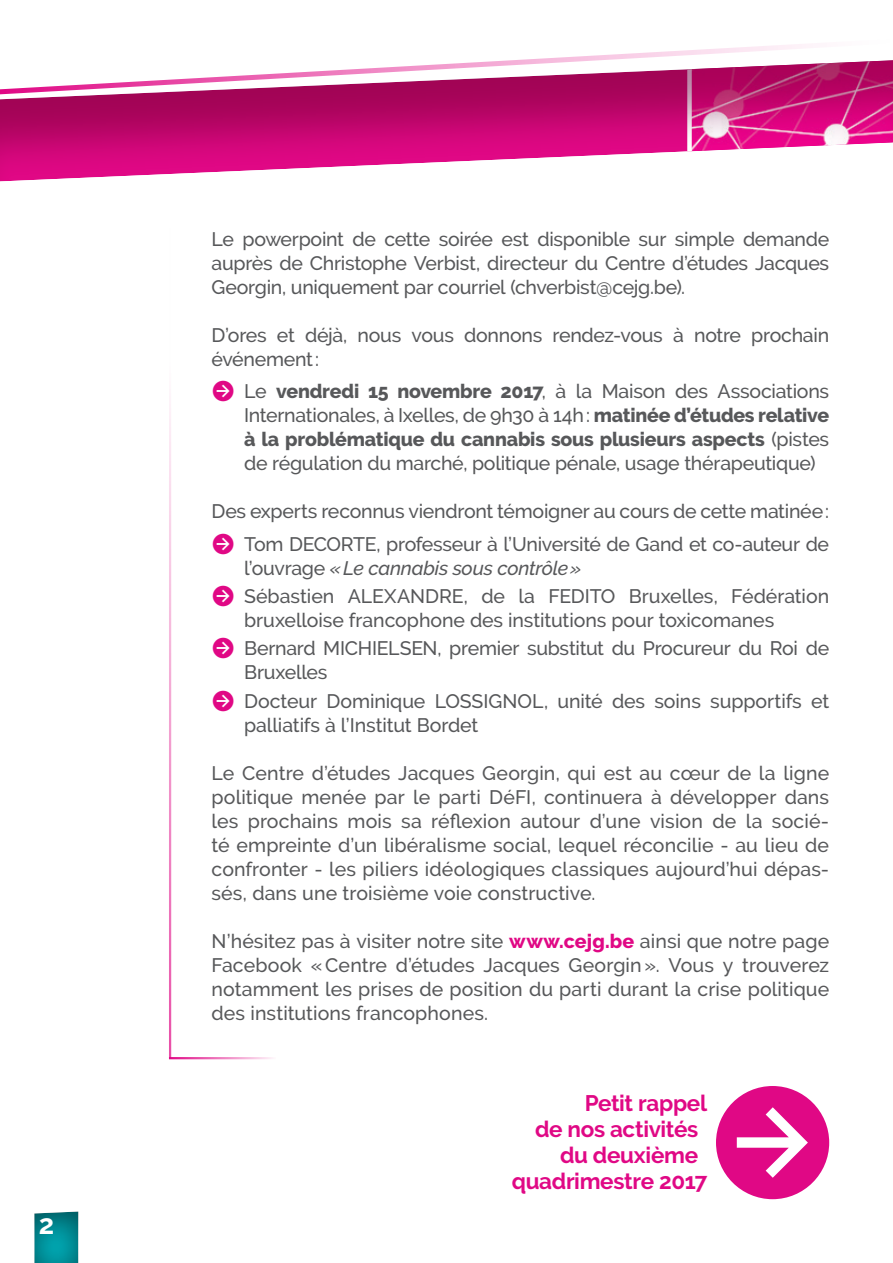
<style>
.page{position:relative;width:893px;height:1263px;background:#fff}
.page>*{position:absolute;margin:0;border:0;box-sizing:border-box;transform-origin:0 0}
.t1{font:700 27.3px "Raleway";color:#fff}
.t2{font:700 22.35px "Raleway";letter-spacing:-.015em;color:#e00885}
.t3{font:500 19.5px/24px "Raleway";letter-spacing:-.01em;color:#57585a}
.s1{font-family:"Klavika";font-weight:400;font-size:30px;color:#e00885}
.s2{font-weight:800}
.s3{font-style:italic}
.s4{font-weight:800;color:#e00885}
</style>
<div class="page">
<div style="left:32px;top:1211px;width:46px;height:52px;background:#231f20;opacity:.6"></div>
<hr style="left:169px;top:227px;width:2px;height:831px;background:#e00885">
<hr style="left:169px;top:1057px;width:107px;height:2px;background:#e00885">
<svg style="left:0;top:95px;width:893px;height:87px"></svg>
<svg style="left:0;top:44px;width:893px;height:51px"></svg>
<svg style="left:716px;top:1086px;width:113px;height:113px"></svg>
<p class="t1" style="left:39px;top:1209px;width:17px">2</p>
<p class="t3" style="left:212px;top:227px;width:619px;text-align:justify">Le powerpoint de cette soirée est disponible sur simple demande auprès de Christophe Verbist, directeur du Centre d’études Jacques Georgin, uniquement par courriel (chverbist@cejg.be).</p>
<p class="t3" style="left:212px;top:323px;width:619px">D’ores et déjà, nous vous donnons rendez-vous à notre prochain événement:</p>
<p class="t3" style="left:244px;top:379px;width:587px;text-align:justify;text-indent:-33px"><span class="s1">•</span> Le <span class="s2">vendredi 15 novembre 2017</span>, à la Maison des Associations Internationales, à Ixelles, de 9h30 à 14h: <span class="s2">matinée d’études relative à la problématique du cannabis sous plusieurs aspects</span> (pistes de régulation du marché, politique pénale, usage thérapeutique)</p>
<p class="t3" style="left:212px;top:499px;width:619px">Des experts reconnus viendront témoigner au cours de cette matinée:</p>
<p class="t3" style="left:244px;top:532px;width:586px;text-indent:-33px"><span class="s1">•</span> Tom DECORTE, professeur à l’Université de Gand et co-auteur de l’ouvrage <span class="s3">«Le cannabis sous contrôle»</span></p>
<p class="t3" style="left:244px;top:584px;width:586px;text-indent:-33px"><span class="s1">•</span> Sébastien ALEXANDRE, de la FEDITO Bruxelles, Fédération bruxelloise francophone des institutions pour toxicomanes</p>
<p class="t3" style="left:244px;top:636px;width:586px;text-indent:-33px"><span class="s1">•</span> Bernard MICHIELSEN, premier substitut du Procureur du Roi de<br>Bruxelles</p>
<p class="t3" style="left:244px;top:689px;width:587px;text-indent:-33px"><span class="s1">•</span> Docteur Dominique LOSSIGNOL, unité des soins supportifs et palliatifs à l’Institut Bordet</p>
<p class="t3" style="left:212px;top:761px;width:619px;text-align:justify">Le Centre d’études Jacques Georgin, qui est au cœur de la ligne politique menée par le parti DéFI, continuera à développer dans les prochains mois sa réflexion autour d’une vision de la socié&shy;té empreinte d’un libéralisme social, lequel réconcilie - au lieu de confronter - les piliers idéologiques classiques aujourd’hui dépas&shy;sés, dans une troisième voie constructive.</p>
<p class="t3" style="left:212px;top:929px;width:619px;text-align:justify">N’hésitez pas à visiter notre site <span class="s4">www.cejg.be</span> ainsi que notre page Facebook «Centre d’études Jacques Georgin». Vous y trouverez notamment les prises de position du parti durant la crise politique des institutions francophones.</p>
<p class="t2" style="left:585px;top:1090px;width:124px">Petit rappel</p>
<p class="t2" style="left:535px;top:1116px;width:165px">de nos activités</p>
<p class="t2" style="left:560px;top:1142px;width:140px">du deuxième</p>
<p class="t2" style="left:512px;top:1168px;width:197px">quadrimestre 2017</p>
</div>
